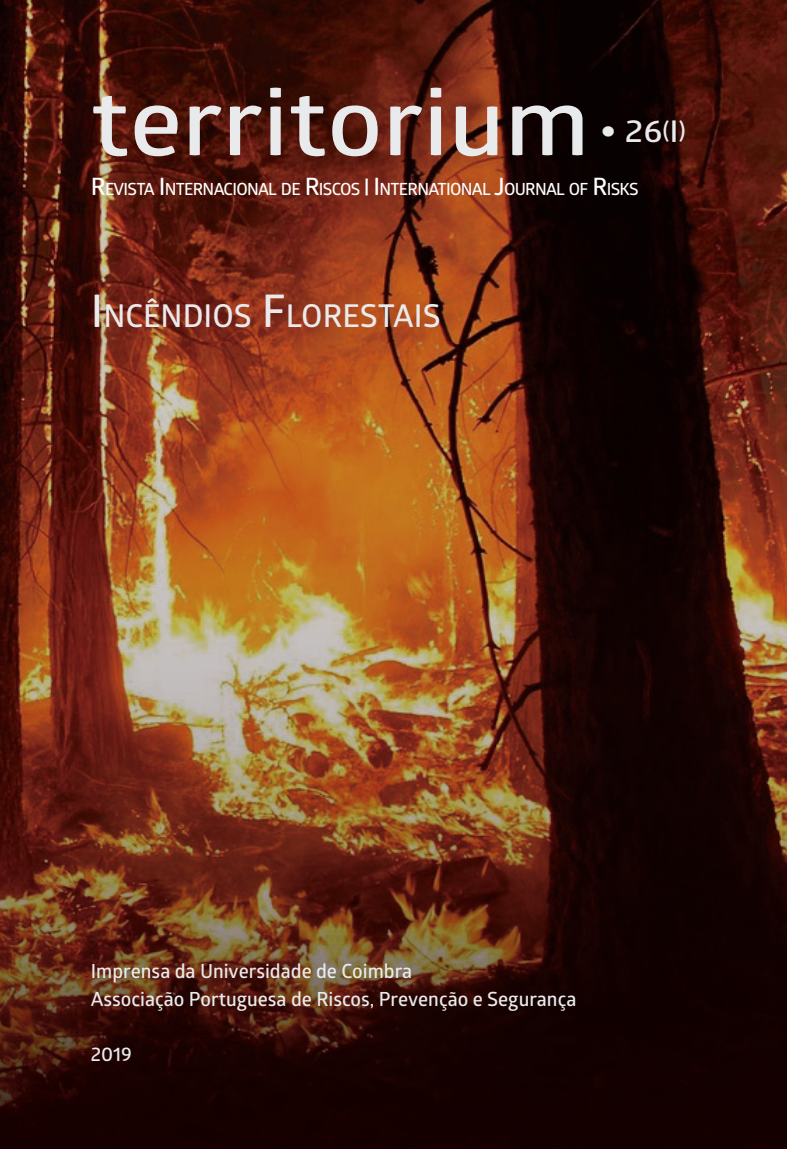
<style>
.page{position:relative;width:787px;height:1149px;background:#fff}
.page>*{position:absolute;margin:0;border:0;box-sizing:border-box;transform-origin:0 0}
.t1{font:93px "Glober Semi Bold Free";color:#e9eaeb;scale:1.1 1}
.t2{font:31.5px "Glober Semi Bold Free";color:#e9eaeb}
.t3{font:31.5px "Glober Semi Bold Free";color:#e9eaeb;scale:1.1 1}
.t4{font:19.5px/27.6px "Glober Semi Bold Free";color:#e9eaeb}
.t5{font:16.8px "Glober Semi Bold Free";letter-spacing:-.045em;color:#fff}
.s1{font-family:"DIN Bold"}
.s2{font-size:21.75px}
.s3{font-size:30px}
.s4{font-size:24px}
.s5{font-family:"Times";font-weight:700;font-size:24px}
.s6{font-size:45px}
</style>
<div class="page">
<img style="left:0;top:0;width:787px;height:1148px">
<p class="t1" style="left:91px;top:57px;width:455px">territorium</p>
<p class="t3" style="left:600px;top:109px;width:80px"><span class="s1">•</span> 26<span class="s2">(</span><span class="s3">I</span><span class="s2">)</span></p>
<p class="t5" style="left:91px;top:177px;width:549px"><span class="s4">R</span>EVISTA <span class="s4">I</span>NTERNACIONAL DE <span class="s4">R</span>ISCOS <span class="s5">|</span> <span class="s4">I</span>NTERNATIONAL <span class="s4">J</span>OURNAL OF <span class="s4">R</span>ISKS</p>
<p class="t2" style="left:91px;top:294px;width:351px"><span class="s6">I</span>NCÊNDIOS <span class="s6">F</span>LORESTAIS</p>
<p class="t4" style="left:91px;top:956px;width:487px">Imprensa da Universidade de Coimbra<br>Associação Portuguesa de Riscos, Prevenção e Segurança</p>
<p class="t4" style="left:91px;top:1039px;width:43px">2019</p>
</div>
